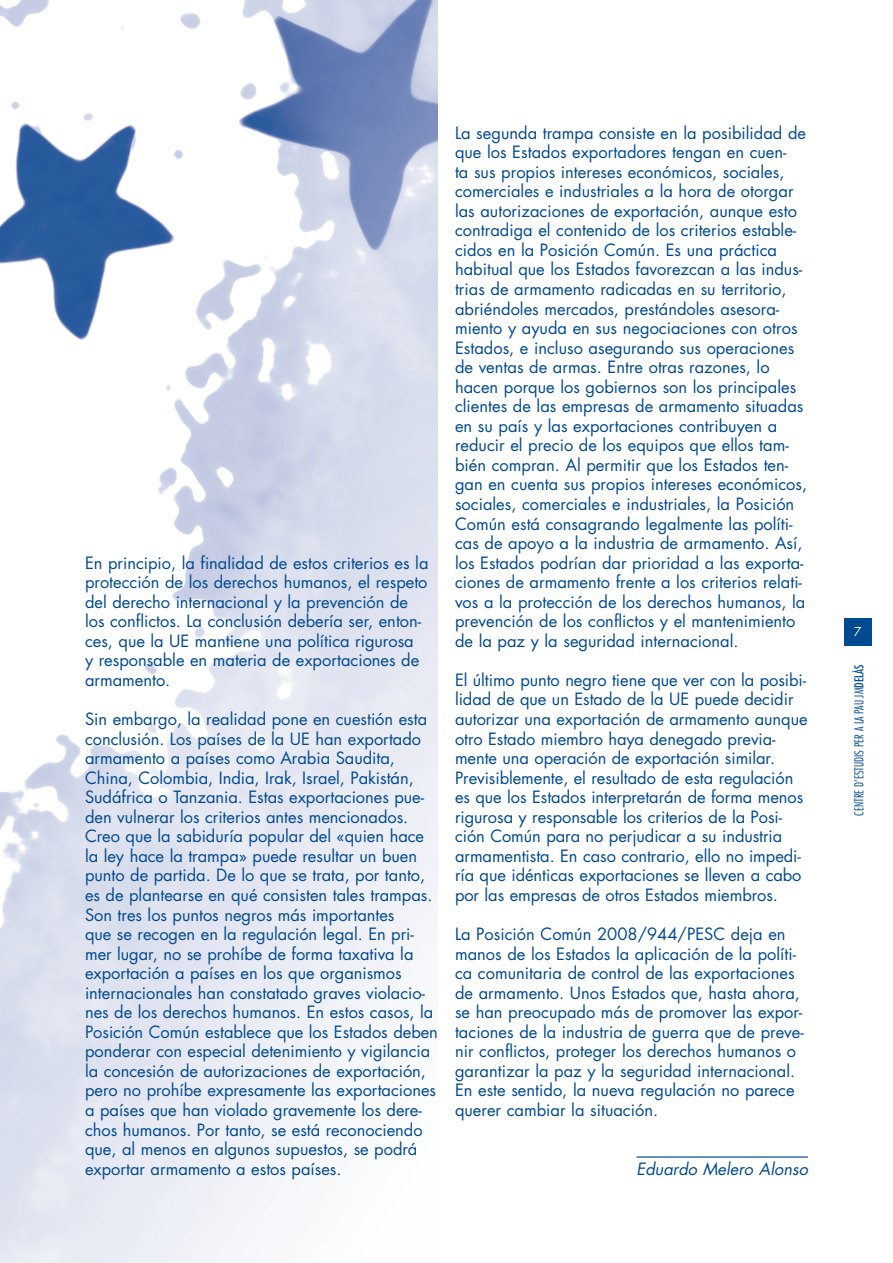
<style>
.page{position:relative;width:893px;height:1263px;background:#fff}
.page>*{position:absolute;margin:0;border:0;box-sizing:border-box;transform-origin:0 0}
.t1{font:16.5px/19.5px "Futura";color:#014990}
.t2{font:italic 16.5px "Futura";color:#014990}
.t3{font:300 condensed 12px "Futura";color:#014990}
.s1{font-weight:400}
</style>
<div class="page">
<div style="left:844px;top:618px;width:28px;height:28px;background:#014990"></div>
<img style="left:0;top:0;width:438px;height:1263px">
<hr style="left:636px;top:1156px;width:172px;height:2px;background:#014990">
<p class="t1" style="left:85px;top:553px;width:345px">En principio, la finalidad de estos criterios es la protección de los derechos humanos, el respeto del derecho internacional y la prevención de los conflictos. La conclusión debería ser, enton&shy;ces, que la UE mantiene una política rigurosa<br>y responsable en materia de exportaciones de armamento.</p>
<p class="t1" style="left:85px;top:709px;width:354px">Sin embargo, la realidad pone en cuestión esta conclusión. Los países de la UE han exportado armamento a países como Arabia Saudita, China, Colombia, India, Irak, Israel, Pakistán, Sudáfrica o Tanzania. Estas exportaciones pue&shy;den vulnerar los criterios antes mencionados.<br>Creo que la sabiduría popular del «quien hace la ley hace la trampa» puede resultar un buen punto de partida. De lo que se trata, por tanto, es de plantearse en qué consisten tales trampas.<br>Son tres los puntos negros más importantes<br>que se recogen en la regulación legal. En pri&shy;mer lugar, no se prohíbe de forma taxativa la exportación a países en los que organismos internacionales han constatado graves violacio&shy;nes de los derechos humanos. En estos casos, la Posición Común establece que los Estados deben ponderar con especial detenimiento y vigilancia la concesión de autorizaciones de exportación, pero no prohíbe expresamente las exportaciones a países que han violado gravemente los dere&shy;chos humanos. Por tanto, se está reconociendo que, al menos en algunos supuestos, se podrá exportar armamento a estos países.</p>
<p class="t1" style="left:455px;top:123px;width:354px">La segunda trampa consiste en la posibilidad de que los Estados exportadores tengan en cuen-<br>ta sus propios intereses económicos, sociales, comerciales e industriales a la hora de otorgar las autorizaciones de exportación, aunque esto contradiga el contenido de los criterios estable&shy;cidos en la Posición Común. Es una práctica habitual que los Estados favorezcan a las indus&shy;trias de armamento radicadas en su territorio, abriéndoles mercados, prestándoles asesora&shy;miento y ayuda en sus negociaciones con otros Estados, e incluso asegurando sus operaciones de ventas de armas. Entre otras razones, lo hacen porque los gobiernos son los principales clientes de las empresas de armamento situadas en su país y las exportaciones contribuyen a reducir el precio de los equipos que ellos tam&shy;bién compran. Al permitir que los Estados ten&shy;gan en cuenta sus propios intereses económicos, sociales, comerciales e industriales, la Posición Común está consagrando legalmente las políti&shy;cas de apoyo a la industria de armamento. Así, los Estados podrían dar prioridad a las exporta&shy;ciones de armamento frente a los criterios relati&shy;vos a la protección de los derechos humanos, la prevención de los conflictos y el mantenimiento de la paz y la seguridad internacional.</p>
<p class="t1" style="left:455px;top:670px;width:354px">El último punto negro tiene que ver con la posibi&shy;lidad de que un Estado de la UE puede decidir autorizar una exportación de armamento aunque otro Estado miembro haya denegado previa&shy;mente una operación de exportación similar.<br>Previsiblemente, el resultado de esta regulación es que los Estados interpretarán de forma menos rigurosa y responsable los criterios de la Posi&shy;ción Común para no perjudicar a su industria armamentista. En caso contrario, ello no impedi&shy;ría que idénticas exportaciones se lleven a cabo por las empresas de otros Estados miembros.</p>
<p class="t1" style="left:455px;top:924px;width:350px">La Posición Común 2008/944/PESC deja en manos de los Estados la aplicación de la políti&shy;ca comunitaria de control de las exportaciones de armamento. Unos Estados que, hasta ahora, se han preocupado más de promover las expor&shy;taciones de la industria de guerra que de preve&shy;nir conflictos, proteger los derechos humanos o garantizar la paz y la seguridad internacional.<br>En este sentido, la nueva regulación no parece querer cambiar la situación.</p>
<p class="t2" style="left:636px;top:1158px;width:173px">Eduardo Melero Alonso</p>
<p class="t3" style="left:852px;top:816px;width:153px;rotate:-90deg">CENTRE D’ESTUDIS PER A LA PAU JM<span class="s1">DELÀS</span></p>
</div>
